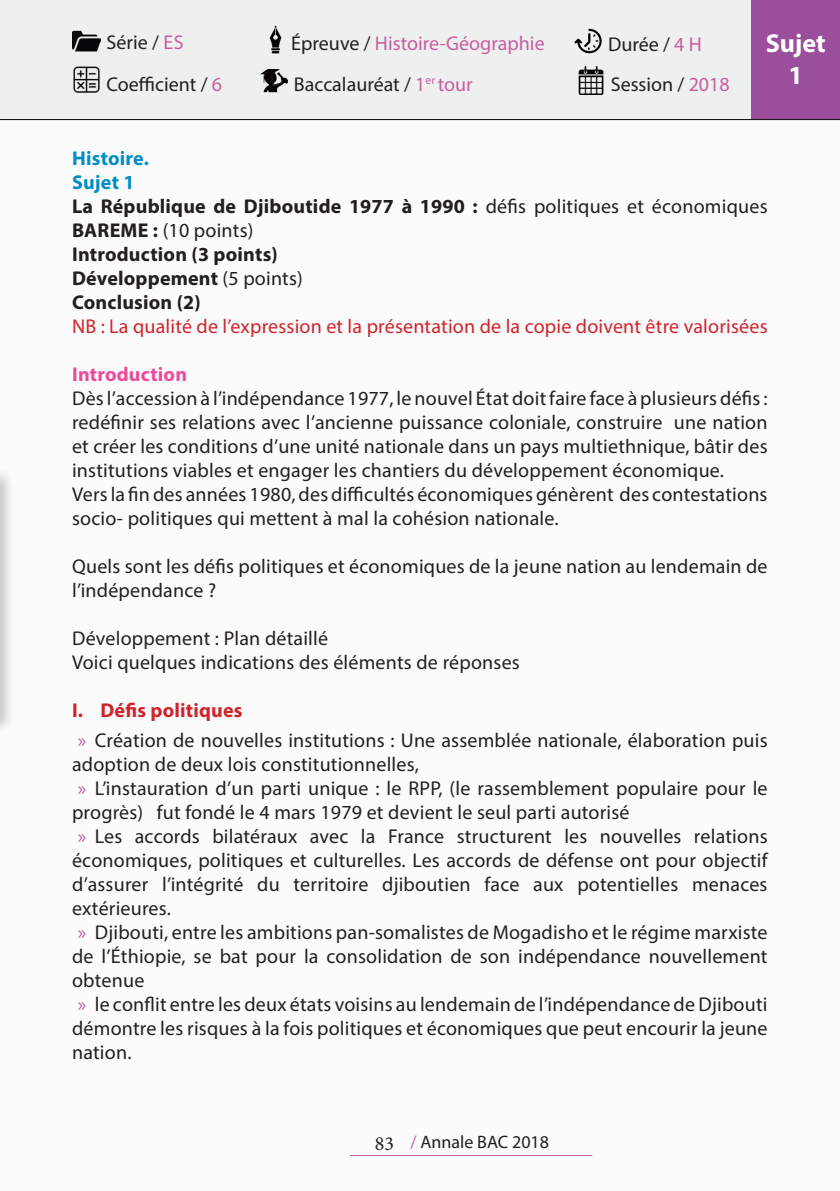
<style>
.page{position:relative;width:840px;height:1191px;background:#fff}
.page>*{position:absolute;margin:0;border:0;box-sizing:border-box;transform-origin:0 0}
.t1{font:700 26px "Myriad Pro";color:#fff}
.corps_de_texte{font:20px/24px "Myriad Pro";letter-spacing:.01em;color:#231f20;text-align:justify}
.corps_de_texte-2{font:700 20px/24px "Myriad Pro";letter-spacing:.01em;color:#231f20}
.corps_de_texte-3{font:20px "Myriad Pro";letter-spacing:.01em;color:#d1232a}
.t2{font:20px "Myriad Pro";color:#c95d9f}
.t3{font:700 20px "Myriad Pro";letter-spacing:.01em;color:#d1232a}
.Num_de_sujets{font:700 20px "Myriad Pro";letter-spacing:.01em;color:#008ec4}
.corps_de_texte-4{font:700 20px "Myriad Pro";letter-spacing:.01em;color:#ed4a9b}
.t4{font:18px "Myriad Pro";color:#231f20}
.s1{color:#c95d9f}
.s2{color:#231f20}
.s3{font-weight:400}
.s4{font-family:"Minion Pro";font-size:20px}
</style>
<div class="page">
<div style="left:0;top:0;width:839px;height:1191px;background:#fbfbfc"></div>
<div style="left:0;top:0;width:839px;height:120px;background:#eef0f0"></div>
<div style="left:751px;top:0;width:88px;height:119px;background:#9a4e9b"></div>
<hr style="left:350px;top:1155px;width:242px;height:1px;background:#c95d9f">
<div style="left:0;top:467px;width:16px;height:268px;background:#231f20;opacity:.25"></div>
<svg style="left:0;top:472px;width:1px;height:246px"></svg>
<img style="left:72px;top:27px;width:28px;height:28px">
<img style="left:261px;top:25px;width:28px;height:29px">
<img style="left:573px;top:27px;width:29px;height:28px">
<img style="left:72px;top:65px;width:28px;height:29px">
<img style="left:576px;top:67px;width:28px;height:27px">
<img style="left:260px;top:69px;width:28px;height:23px">
<p class="corps_de_texte" style="left:106px;top:30px;width:79px">Série / <span class="s1">ES</span></p>
<p class="t2" style="left:291px;top:31px;width:255px"><span class="s2">Épreuve /</span> Histoire-Géographie</p>
<p class="corps_de_texte" style="left:607px;top:32px;width:95px">Durée / <span class="s1">4 H</span></p>
<p class="corps_de_texte" style="left:106px;top:72px;width:117px">Coefficient / <span class="s1">6</span></p>
<p class="corps_de_texte" style="left:294px;top:72px;width:180px">Baccalauréat / <span class="s1">1</span><sup>er</sup> <span class="s1">tour</span></p>
<p class="corps_de_texte" style="left:610px;top:72px;width:120px">Session / <span class="s1">2018</span></p>
<p class="t1" style="left:765px;top:26px;width:62px">Sujet</p>
<p class="t1" style="left:788px;top:58px;width:16px">1</p>
<p class="Num_de_sujets" style="left:72px;top:145px;width:78px">Histoire.</p>
<p class="Num_de_sujets" style="left:72px;top:169px;width:64px">Sujet 1</p>
<p class="corps_de_texte-2" style="left:72px;top:194px;width:696px">La République de Djiboutide 1977 à 1990 : <span class="s3">défis politiques et économiques<br></span>BAREME : <span class="s3">(10 points)</span></p>
<p class="corps_de_texte-2" style="left:72px;top:242px;width:207px">Introduction (3 points)</p>
<p class="corps_de_texte-2" style="left:72px;top:266px;width:232px">Développement <span class="s3">(5 points)</span></p>
<p class="corps_de_texte-2" style="left:72px;top:290px;width:130px">Conclusion (2)</p>
<p class="corps_de_texte-3" style="left:72px;top:314px;width:696px">NB : La qualité de l’expression et la présentation de la copie doivent être valorisées</p>
<p class="corps_de_texte-4" style="left:72px;top:361px;width:116px">Introduction</p>
<p class="corps_de_texte" style="left:72px;top:386px;width:696px">Dès l’accession à l’indépendance 1977, le nouvel État doit faire face à plusieurs défis : redéfinir ses relations avec l’ancienne puissance coloniale, construire une nation et créer les conditions d’une unité nationale dans un pays multiethnique, bâtir des institutions viables et engager les chantiers du développement économique.</p>
<p class="corps_de_texte" style="left:72px;top:482px;width:696px">Vers la fin des années 1980, des difficultés économiques génèrent des contestations socio- politiques qui mettent à mal la cohésion nationale.</p>
<p class="corps_de_texte" style="left:72px;top:554px;width:696px">Quels sont les défis politiques et économiques de la jeune nation au lendemain de l’indépendance ?</p>
<p class="corps_de_texte" style="left:72px;top:626px;width:257px">Développement : Plan détaillé</p>
<p class="corps_de_texte" style="left:72px;top:650px;width:449px">Voici quelques indications des éléments de réponses</p>
<p class="t3" style="left:72px;top:697px;width:172px">I. Défis politiques</p>
<p class="corps_de_texte" style="left:72px;top:728px;width:696px"><span class="s1">»</span> Création de nouvelles institutions : Une assemblée nationale, élaboration puis adoption de deux lois constitutionnelles,</p>
<p class="corps_de_texte" style="left:72px;top:776px;width:696px"><span class="s1">»</span> L’instauration d’un parti unique : le RPP, (le rassemblement populaire pour le progrès) fut fondé le 4 mars 1979 et devient le seul parti autorisé</p>
<p class="corps_de_texte" style="left:72px;top:824px;width:696px"><span class="s1">»</span> Les accords bilatéraux avec la France structurent les nouvelles relations économiques, politiques et culturelles. Les accords de défense ont pour objectif d’assurer l’intégrité du territoire djiboutien face aux potentielles menaces extérieures.</p>
<p class="corps_de_texte" style="left:72px;top:920px;width:696px"><span class="s1">»</span> Djibouti, entre les ambitions pan-somalistes de Mogadisho et le régime marxiste de l’Éthiopie, se bat pour la consolidation de son indépendance nouvellement obtenue</p>
<p class="corps_de_texte" style="left:72px;top:992px;width:696px"><span class="s1">»</span> le conflit entre les deux états voisins au lendemain de l’indépendance de Djibouti démontre les risques à la fois politiques et économiques que peut encourir la jeune nation.</p>
<p class="t4" style="left:374px;top:1131px;width:176px"><span class="s4">83</span> <span class="s1">/</span> Annale BAC 2018</p>
</div>
